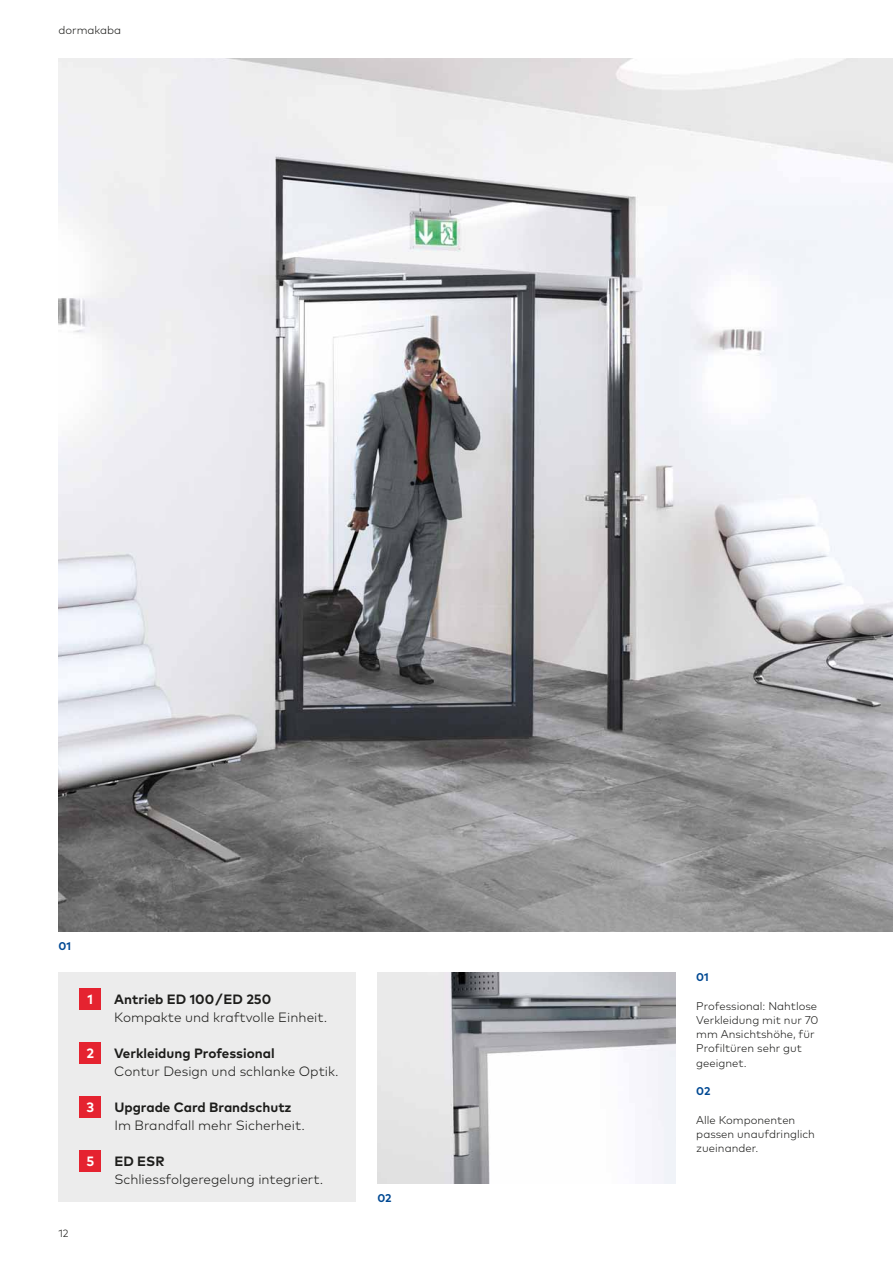
<style>
.page{position:relative;width:893px;height:1263px;background:#fff}
.page>*{position:absolute;margin:0;border:0;box-sizing:border-box;transform-origin:0 0}
.t1{font:300 13.5px "Mark Pro";color:#1d1d1b}
.t2{font:700 13.5px "Mark Pro";color:#1d1d1b}
.t3{font:700 13.5px "Mark Pro";color:#fff}
.t4{font:300 11.25px/14.2px "Mark Pro";color:#1d1d1b}
.t5{font:700 11.25px "Mark Pro";letter-spacing:-.005em;color:#004993}
.t6{font:300 10.5px "Mark Pro";color:#1d1d1b}
</style>
<div class="page">
<img style="left:377px;top:972px;width:298px;height:212px">
<div style="left:58px;top:972px;width:298px;height:230px;background:#ececec"></div>
<div style="left:80px;top:988px;width:21px;height:21px;background:#e52330"></div>
<div style="left:80px;top:1042px;width:21px;height:21px;background:#e52330"></div>
<div style="left:80px;top:1096px;width:21px;height:21px;background:#e52330"></div>
<div style="left:80px;top:1150px;width:21px;height:21px;background:#e52330"></div>
<img style="left:58px;top:58px;width:835px;height:873px">
<p class="t4" style="left:58px;top:24px;width:64px">dormakaba</p>
<p class="t5" style="left:58px;top:941px;width:14px">01</p>
<p class="t6" style="left:58px;top:1229px;width:12px">12</p>
<p class="t3" style="left:88px;top:994px;width:7px">1</p>
<p class="t2" style="left:114px;top:994px;width:159px">Antrieb ED 100 / ED 250</p>
<p class="t1" style="left:114px;top:1012px;width:215px">Kompakte und kraftvolle Einheit.</p>
<p class="t3" style="left:87px;top:1048px;width:9px">2</p>
<p class="t2" style="left:114px;top:1048px;width:162px">Verkleidung Professional</p>
<p class="t1" style="left:114px;top:1066px;width:226px">Contur Design und schlanke Optik.</p>
<p class="t3" style="left:86px;top:1102px;width:9px">3</p>
<p class="t2" style="left:114px;top:1102px;width:179px">Upgrade Card Brandschutz</p>
<p class="t1" style="left:114px;top:1120px;width:192px">Im Brandfall mehr Sicherheit.</p>
<p class="t3" style="left:86px;top:1156px;width:9px">5</p>
<p class="t2" style="left:114px;top:1156px;width:52px">ED ESR</p>
<p class="t1" style="left:114px;top:1174px;width:211px">Schliessfolgeregelung integriert.</p>
<p class="t5" style="left:377px;top:1194px;width:16px">02</p>
<p class="t5" style="left:696px;top:973px;width:14px">01</p>
<p class="t4" style="left:696px;top:1000px;width:124px">Professional: Nahtlose<br>Verkleidung mit nur 70 mm Ansichtshöhe, für<br>Profiltüren sehr gut geeignet.</p>
<p class="t5" style="left:696px;top:1087px;width:16px">02</p>
<p class="t4" style="left:696px;top:1114px;width:120px">Alle Komponenten passen unaufdringlich zueinander.</p>
</div>
